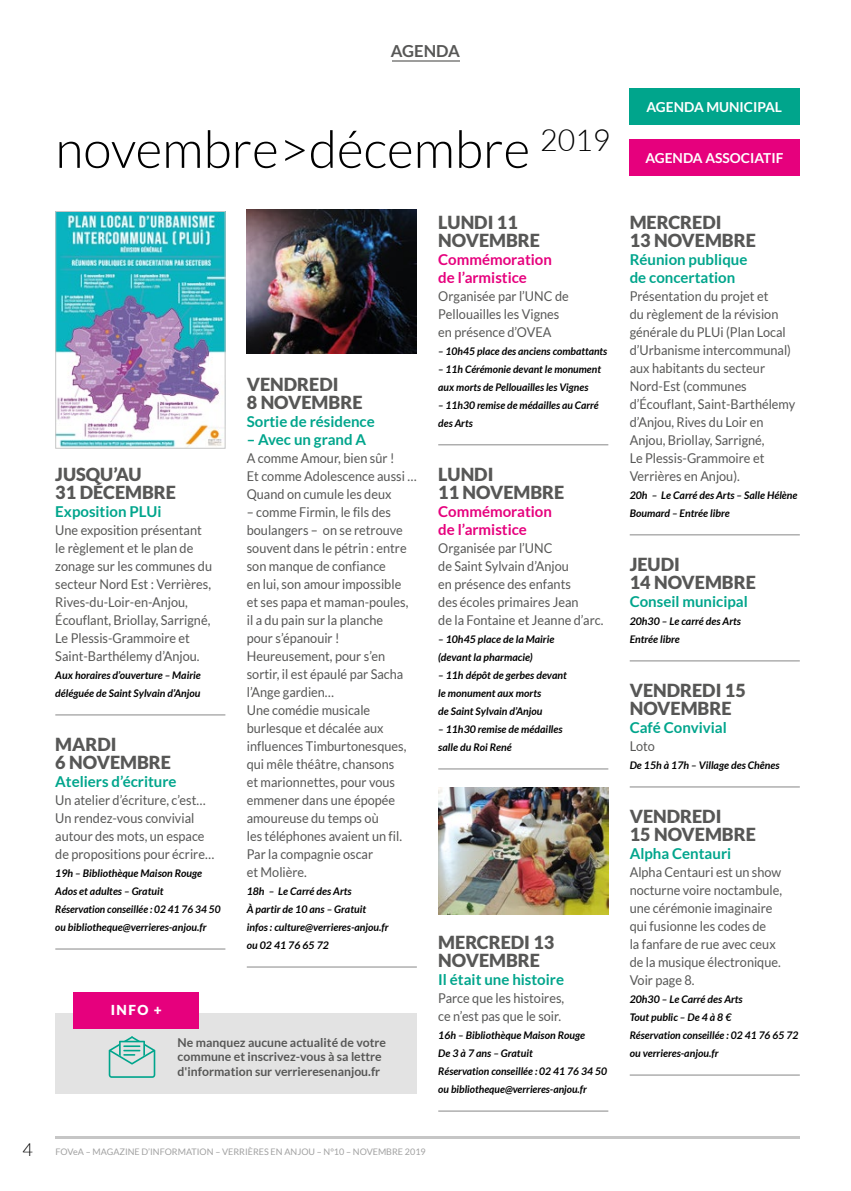
<style>
.page{position:relative;width:851px;height:1191px;background:#fff}
.page>*{position:absolute;margin:0;border:0;box-sizing:border-box;transform-origin:0 0}
.t1{font:300 51.75px "Lato";color:#000}
.t2{font:900 18px/18px "Lato";color:#575756}
.t3{font:700 16.5px "Lato";color:#575756}
.t4{font:700 15px/18px "Lato";color:#00a58c}
.t5{font:700 15px/18px "Lato";color:#e6007d}
.t6{font:700 13.8px "Lato";color:#fff}
.t7{font:900 13.8px "Lato";color:#fff}
.t8{font:13.5px/18px "Lato";color:#575756;scale:.94 1}
.t9{font:700 12.3px/14.7px "Lato";color:#575756}
.t10{font:italic 700 10.5px/18px "Lato";color:#000}
.t11{font:9px "Lato";color:#a1a1a1}
.s1{font-weight:300;font-size:18px;color:#000}
</style>
<div class="page">
<hr style="left:55px;top:1135px;width:744px;height:3px;background:#c6c6c6">
<hr style="left:392px;top:60px;width:68px;height:2px;background:#9d9d9c">
<img style="left:57px;top:213px;width:166px;height:233px">
<div style="left:55px;top:211px;width:170px;height:237px;border:1px solid #c6c6c6"></div>
<hr style="left:55px;top:714px;width:170px;height:1px;background:#878787">
<hr style="left:55px;top:948px;width:170px;height:1px;background:#878787">
<img style="left:247px;top:209px;width:170px;height:144px">
<hr style="left:247px;top:966px;width:170px;height:1px;background:#878787">
<hr style="left:438px;top:444px;width:170px;height:1px;background:#878787">
<hr style="left:438px;top:768px;width:170px;height:1px;background:#878787">
<img style="left:438px;top:787px;width:170px;height:127px">
<hr style="left:438px;top:1110px;width:170px;height:1px;background:#878787">
<hr style="left:629px;top:534px;width:170px;height:1px;background:#878787">
<hr style="left:629px;top:660px;width:170px;height:1px;background:#878787">
<hr style="left:629px;top:786px;width:170px;height:1px;background:#878787">
<hr style="left:629px;top:1074px;width:170px;height:1px;background:#878787">
<div style="left:629px;top:88px;width:170px;height:36px;background:#00a58c"></div>
<div style="left:629px;top:139px;width:170px;height:36px;background:#e6007d"></div>
<div style="left:55px;top:1012px;width:362px;height:81px;background:#e3e3e3"></div>
<div style="left:73px;top:991px;width:126px;height:37px;background:#e6007d"></div>
<svg style="left:109px;top:1036px;width:46px;height:41px"></svg>
<p class="t3" style="left:391px;top:41px;width:71px">AGENDA</p>
<h1 class="t1" style="left:55px;top:121px;width:556px">novembre&gt;décembre <sup>2019</sup></h1>
<h2 class="t2" style="left:55px;top:465px;width:122px">JUSQU’AU<br>31 DÉCEMBRE</h2>
<p class="t4" style="left:55px;top:502px;width:108px">Exposition PLUi</p>
<p class="t8" style="left:55px;top:521px;width:168px">Une exposition présentant le règlement et le plan de zonage sur les communes du secteur Nord Est : Verrières,<br>Rives-du-Loir-en-Anjou,<br>Écouflant, Briollay, Sarrigné,<br>Le Plessis-Grammoire et<br>Saint-Barthélemy d’Anjou.</p>
<p class="t10" style="left:55px;top:666px;width:147px">Aux horaires d’ouverture – Mairie déléguée de Saint Sylvain d’Anjou</p>
<h2 class="t2" style="left:55px;top:735px;width:117px">MARDI<br>6 NOVEMBRE</h2>
<p class="t4" style="left:55px;top:772px;width:123px">Ateliers d’écriture</p>
<p class="t8" style="left:55px;top:791px;width:170px">Un atelier d’écriture, c’est…<br>Un rendez-vous convivial autour des mots, un espace de propositions pour écrire…</p>
<p class="t10" style="left:55px;top:864px;width:167px">19h – Bibliothèque Maison Rouge Ados et adultes – Gratuit<br>Réservation conseillée : 02 41 76 34 50 ou bibliotheque@verrieres-anjou.fr</p>
<p class="t7" style="left:111px;top:1002px;width:52px">INFO +</p>
<h2 class="t2" style="left:247px;top:375px;width:117px">VENDREDI<br>8 NOVEMBRE</h2>
<p class="t4" style="left:247px;top:412px;width:129px">Sortie de résidence</p>
<p class="t4" style="left:247px;top:430px;width:121px">– Avec un grand A</p>
<p class="t8" style="left:247px;top:449px;width:182px">A comme Amour, bien sûr !<br>Et comme Adolescence aussi …<br>Quand on cumule les deux</p>
<p class="t8" style="left:247px;top:503px;width:173px">– comme Firmin, le fils des boulangers – on se retrouve souvent dans le pétrin : entre son manque de confiance<br>en lui, son amour impossible et ses papa et maman-poules, il a du pain sur la planche pour s’épanouir !<br>Heureusement, pour s’en sortir, il est épaulé par Sacha l’Ange gardien…<br>Une comédie musicale burlesque et décalée aux influences Timburtonesques, qui mêle théâtre, chansons et marionnettes, pour vous emmener dans une épopée amoureuse du temps où<br>les téléphones avaient un fil.<br>Par la compagnie oscar<br>et Molière.</p>
<p class="t10" style="left:247px;top:882px;width:143px">18h – Le Carré des Arts<br>À partir de 10 ans – Gratuit infos : culture@verrieres-anjou.fr ou 02 41 76 65 72</p>
<p class="t9" style="left:178px;top:1034px;width:210px">Ne manquez aucune actualité de votre commune et inscrivez-vous à sa lettre d'information sur verrieresenanjou.fr</p>
<h2 class="t2" style="left:438px;top:213px;width:103px">LUNDI 11<br>NOVEMBRE</h2>
<p class="t5" style="left:438px;top:250px;width:115px">Commémoration de l’armistice</p>
<p class="t8" style="left:438px;top:287px;width:140px">Organisée par l’UNC de<br>Pellouailles les Vignes en présence d’OVEA</p>
<p class="t10" style="left:438px;top:342px;width:170px">– 10h45 place des anciens combattants</p>
<p class="t10" style="left:438px;top:360px;width:164px">– 11h Cérémonie devant le monument aux morts de Pellouailles les Vignes</p>
<p class="t10" style="left:438px;top:396px;width:162px">– 11h30 remise de médailles au Carré des Arts</p>
<h2 class="t2" style="left:438px;top:465px;width:128px">LUNDI<br>11 NOVEMBRE</h2>
<p class="t5" style="left:438px;top:502px;width:115px">Commémoration de l’armistice</p>
<p class="t8" style="left:438px;top:539px;width:177px">Organisée par l’UNC<br>de Saint Sylvain d’Anjou<br>en présence des enfants<br>des écoles primaires Jean<br>de la Fontaine et Jeanne d’arc.</p>
<p class="t10" style="left:438px;top:630px;width:118px">– 10h45 place de la Mairie (devant la pharmacie)</p>
<p class="t10" style="left:438px;top:666px;width:130px">– 11h dépôt de gerbes devant le monument aux morts<br>de Saint Sylvain d’Anjou</p>
<p class="t10" style="left:438px;top:720px;width:126px">– 11h30 remise de médailles salle du Roi René</p>
<h2 class="t2" style="left:438px;top:933px;width:118px">MERCREDI 13<br>NOVEMBRE</h2>
<p class="t4" style="left:438px;top:970px;width:127px">Il était une histoire</p>
<p class="t8" style="left:438px;top:989px;width:135px">Parce que les histoires, ce n’est pas que le soir.</p>
<p class="t10" style="left:438px;top:1026px;width:170px">16h – Bibliothèque Maison Rouge<br>De 3 à 7 ans – Gratuit<br>Réservation conseillée : 02 41 76 34 50 ou bibliotheque@verrieres-anjou.fr</p>
<p class="t11" style="left:23px;top:1147px;width:404px"><span class="s1">4</span> FOVeA – MAGAZINE D’INFORMATION – VERRIÈRES EN ANJOU – N°10 – NOVEMBRE 2019</p>
<p class="t6" style="left:646px;top:99px;width:137px">AGENDA MUNICIPAL</p>
<p class="t6" style="left:645px;top:150px;width:139px">AGENDA ASSOCIATIF</p>
<h2 class="t2" style="left:629px;top:213px;width:128px">MERCREDI<br>13 NOVEMBRE</h2>
<p class="t4" style="left:629px;top:250px;width:119px">Réunion publique de concertation</p>
<p class="t8" style="left:629px;top:287px;width:178px">Présentation du projet et<br>du règlement de la révision générale du PLUi (Plan Local d’Urbanisme intercommunal) aux habitants du secteur<br>Nord-Est (communes d’Écouflant, Saint-Barthélemy d’Anjou, Rives du Loir en<br>Anjou, Briollay, Sarrigné,<br>Le Plessis-Grammoire et<br>Verrières en Anjou).</p>
<p class="t10" style="left:629px;top:486px;width:169px">20h – Le Carré des Arts – Salle Hélène<br>Boumard – Entrée libre</p>
<h2 class="t2" style="left:629px;top:555px;width:128px">JEUDI<br>14 NOVEMBRE</h2>
<p class="t4" style="left:629px;top:592px;width:120px">Conseil municipal</p>
<p class="t10" style="left:629px;top:612px;width:113px">20h30 – Le carré des Arts<br>Entrée libre</p>
<h2 class="t2" style="left:629px;top:681px;width:118px">VENDREDI 15<br>NOVEMBRE</h2>
<p class="t4" style="left:629px;top:718px;width:98px">Café Convivial</p>
<p class="t8" style="left:629px;top:737px;width:28px">Loto</p>
<p class="t10" style="left:629px;top:756px;width:151px">De 15h à 17h – Village des Chênes</p>
<h2 class="t2" style="left:629px;top:807px;width:128px">VENDREDI<br>15 NOVEMBRE</h2>
<p class="t4" style="left:629px;top:844px;width:103px">Alpha Centauri</p>
<p class="t8" style="left:629px;top:863px;width:164px">Alpha Centauri est un show nocturne voire noctambule, une cérémonie imaginaire qui fusionne les codes de<br>la fanfare de rue avec ceux de la musique électronique.<br>Voir page 8.</p>
<p class="t10" style="left:629px;top:990px;width:170px">20h30 – Le Carré des Arts<br>Tout public – De 4 à 8 €<br>Réservation conseillée : 02 41 76 65 72 ou verrieres-anjou.fr</p>
</div>
